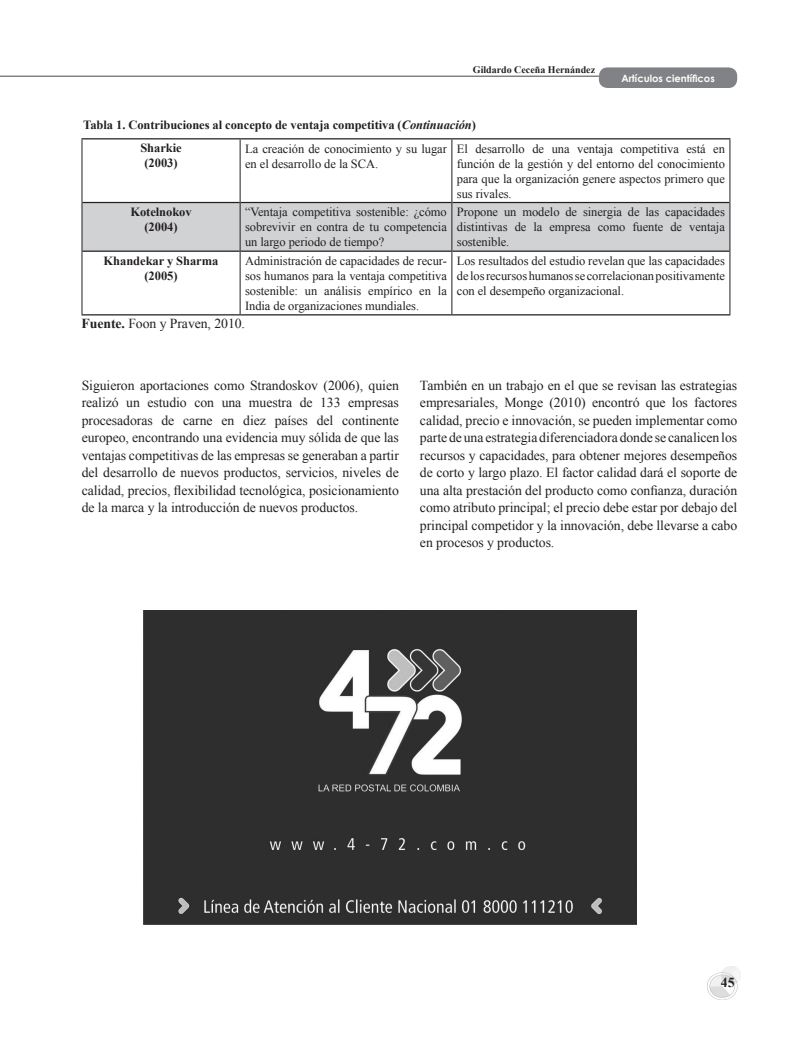
<style>
.page{position:relative;width:801px;height:1049px;background:#fff}
.page>*{position:absolute;margin:0;border:0;box-sizing:border-box;transform-origin:0 0}
.t1{font:13.75px/17.5px "Times New Roman";letter-spacing:-.005em;color:#231f20;text-align:justify}
.t2{font:700 13.75px "Times New Roman";color:#231f20}
.t3{font:12.5px/15px "Times New Roman";letter-spacing:-.005em;color:#231f20;text-align:justify}
.t4{font:700 12.5px/15px "Times New Roman";letter-spacing:-.005em;color:#231f20;text-align:center}
.t5{font:700 10px "Times New Roman";color:#231f20}
.t6{font:700 10px "Century Gothic";color:#fdfdfd}
.s1{font-style:italic}
.s2{font-weight:700}
</style>
<div class="page">
<div style="left:599px;top:67px;width:138px;height:21px;background:#808285;border-radius:9px"></div>
<hr style="left:0;top:76px;width:599px;height:1px;background:#6c6d70">
<img style="left:707px;top:966px;width:33px;height:34px">
<div style="left:82px;top:203px;width:647px;height:48px;background:#d1d2d4"></div>
<hr style="left:81px;top:138px;width:159px;height:1px;background:#231f20">
<hr style="left:240px;top:138px;width:212px;height:1px;background:#231f20">
<hr style="left:452px;top:138px;width:278px;height:1px;background:#231f20">
<hr style="left:82px;top:202px;width:158px;height:1px;background:#231f20">
<hr style="left:241px;top:202px;width:210px;height:1px;background:#231f20">
<hr style="left:452px;top:202px;width:277px;height:1px;background:#231f20">
<hr style="left:82px;top:251px;width:158px;height:1px;background:#231f20">
<hr style="left:241px;top:251px;width:210px;height:1px;background:#231f20">
<hr style="left:452px;top:251px;width:277px;height:1px;background:#231f20">
<hr style="left:81px;top:314px;width:159px;height:1px;background:#231f20">
<hr style="left:240px;top:314px;width:212px;height:1px;background:#231f20">
<hr style="left:452px;top:314px;width:278px;height:1px;background:#231f20">
<hr style="left:81px;top:139px;width:1px;height:63px;background:#231f20">
<hr style="left:240px;top:139px;width:1px;height:63px;background:#231f20">
<hr style="left:451px;top:139px;width:1px;height:63px;background:#231f20">
<hr style="left:729px;top:139px;width:1px;height:63px;background:#231f20">
<hr style="left:81px;top:202px;width:1px;height:49px;background:#231f20">
<hr style="left:240px;top:202px;width:1px;height:49px;background:#231f20">
<hr style="left:451px;top:202px;width:1px;height:49px;background:#231f20">
<hr style="left:729px;top:202px;width:1px;height:49px;background:#231f20">
<hr style="left:81px;top:251px;width:1px;height:63px;background:#231f20">
<hr style="left:240px;top:251px;width:1px;height:63px;background:#231f20">
<hr style="left:451px;top:251px;width:1px;height:63px;background:#231f20">
<hr style="left:729px;top:251px;width:1px;height:63px;background:#231f20">
<img style="left:144px;top:610px;width:493px;height:314px">
<p class="t5" style="left:473px;top:63px;width:124px">Gildardo Ceceña Hernández</p>
<p class="t4" style="left:83px;top:117px;width:394px">Tabla 1. Contribuciones al concepto de ventaja competitiva (<span class="s1">Continuación</span>)</p>
<p class="t6" style="left:621px;top:70px;width:95px">Artículos científicos</p>
<p class="t4" style="left:140px;top:140px;width:43px">Sharkie (2003)</p>
<p class="t3" style="left:245px;top:141px;width:203px">La creación de conocimiento y su lugar en el desarrollo de la SCA.</p>
<p class="t3" style="left:457px;top:141px;width:270px">El desarrollo de una ventaja competitiva está en función de la gestión y del entorno del conocimiento para que la organización genere aspectos primero que sus rivales.</p>
<p class="t4" style="left:130px;top:204px;width:63px">Kotelnokov (2004)</p>
<p class="t3" style="left:245px;top:204px;width:203px">“Ventaja competitiva sostenible: ¿cómo sobrevivir en contra de tu competencia un largo periodo de tiempo?</p>
<p class="t3" style="left:457px;top:204px;width:270px">Propone un modelo de sinergia de las capacidades distintivas de la empresa como fuente de ventaja sostenible.</p>
<p class="t4" style="left:104px;top:253px;width:116px">Khandekar y Sharma (2005)</p>
<p class="t3" style="left:245px;top:253px;width:203px">Administración de capacidades de recur&shy;sos humanos para la ventaja competitiva sostenible: un análisis empírico en la India de organizaciones mundiales.</p>
<p class="t3" style="left:457px;top:253px;width:270px">Los resultados del estudio revelan que las capacidades de los recursos humanos se correlacionan positivamente con el desempeño organizacional.</p>
<p class="t1" style="left:81px;top:314px;width:165px"><span class="s2">Fuente.</span> Foon y Praven, 2010.</p>
<p class="t1" style="left:82px;top:376px;width:319px">Siguieron aportaciones como Strandoskov (2006), quien realizó un estudio con una muestra de 133 empresas procesadoras de carne en diez países del continente europeo, encontrando una evidencia muy sólida de que las ventajas competitivas de las empresas se generaban a partir del desarrollo de nuevos productos, servicios, niveles de calidad, precios, flexibilidad tecnológica, posicionamiento de la marca y la introducción de nuevos productos.</p>
<p class="t1" style="left:420px;top:376px;width:319px">También en un trabajo en el que se revisan las estrategias empresariales, Monge (2010) encontró que los factores calidad, precio e innovación, se pueden implementar como parte de una estrategia diferenciadora donde se canalicen los recursos y capacidades, para obtener mejores desempeños de corto y largo plazo. El factor calidad dará el soporte de una alta prestación del producto como confianza, duración como atributo principal; el precio debe estar por debajo del principal competidor y la innovación, debe llevarse a cabo en procesos y productos.</p>
<p class="t2" style="left:721px;top:972px;width:15px">45</p>
</div>
